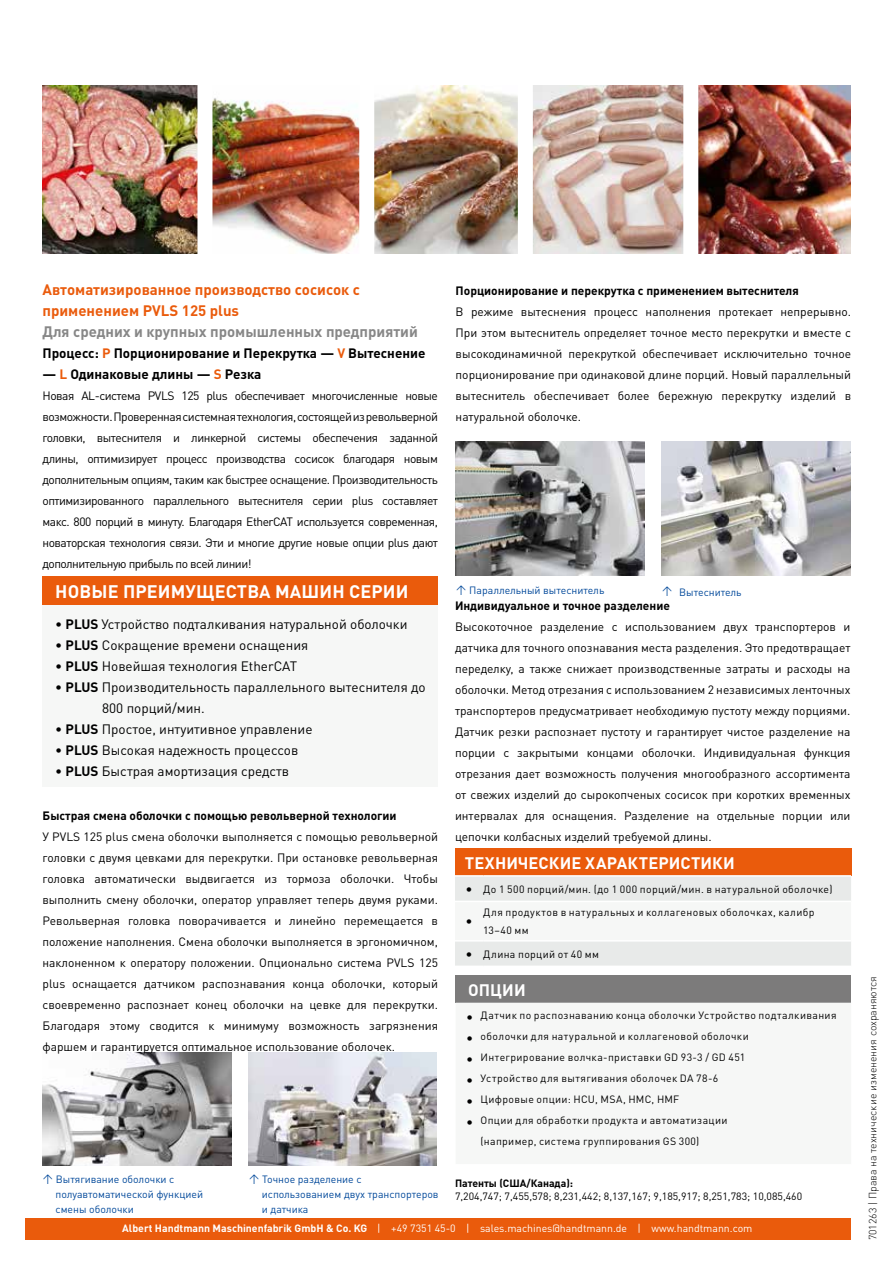
<style>
.page{position:relative;width:893px;height:1263px;background:#fff}
.page>*{position:absolute;margin:0;border:0;box-sizing:border-box;transform-origin:0 0}
.t1{font:700 18px "DIN Pro";letter-spacing:.01em;color:#fff}
.t2{font:700 16.5px "DIN Pro";letter-spacing:.005em;color:#fff}
.t3{font:700 15px/21px "DIN Pro";color:#ea5b0c}
.t4{font:700 15px "DIN Pro";color:#878787}
.t5{font:13.5px/21px "DIN Pro";color:#000;text-align:justify}
.t6{font:700 13.5px "DIN Pro";color:#000}
.t7{font:12px/21px "DIN Pro";color:#000;text-align:justify}
.t8{font:700 12px "DIN Pro";color:#000}
.t9{font:10.5px/21px "DIN Pro";letter-spacing:.035em;color:#000}
.t10{font:10.5px/15px "DIN Pro";color:#00489a}
.t11{font:10.5px "DIN Pro";color:#fff}
.t12{font:10.5px "DIN Pro";color:#000}
.t13{font:300 10.5px "DIN Pro";color:#000}
.t14{font:700 10.5px "DIN Pro";color:#000}
.s1{color:#ea5b0c}
.s2{font-weight:700}
.s3{font-size:13.5px}
</style>
<div class="page">
<div style="left:26px;top:1218px;width:824px;height:21px;background:#ea5b0c"></div>
<img style="left:43px;top:85px;width:807px;height:168px">
<div style="left:197px;top:83px;width:15px;height:178px;background:#fff"></div>
<div style="left:359px;top:81px;width:15px;height:178px;background:#fff"></div>
<div style="left:518px;top:83px;width:15px;height:178px;background:#fff"></div>
<div style="left:683px;top:80px;width:15px;height:178px;background:#fff"></div>
<img style="left:249px;top:1052px;width:188px;height:113px">
<img style="left:42px;top:1053px;width:190px;height:113px">
<img style="left:456px;top:442px;width:189px;height:134px">
<img style="left:662px;top:442px;width:189px;height:134px">
<div style="left:456px;top:975px;width:395px;height:28px;background:#7c7b7b"></div>
<div style="left:455px;top:848px;width:396px;height:28px;background:#ea5b0c"></div>
<hr style="left:455px;top:875px;width:28px;height:2px;background:#fff">
<hr style="left:483px;top:875px;width:368px;height:2px;background:#fff">
<svg style="left:455px;top:876px;width:396px;height:89px"></svg>
<hr style="left:483px;top:940px;width:368px;height:1px;background:#fff">
<div style="left:42px;top:576px;width:396px;height:29px;background:#ea5b0c"></div>
<div style="left:42px;top:605px;width:396px;height:182px;background:#f6f7f6"></div>
<p class="t3" style="left:43px;top:277px;width:319px">Автоматизированное производство сосисок с применением PVLS 125 plus</p>
<p class="t4" style="left:43px;top:319px;width:377px">Для средних и крупных промышленных предприятий</p>
<p class="t6" style="left:43px;top:342px;width:384px">Процесс: <span class="s1">P</span> Порционирование и Перекрутка — <span class="s1">V</span> Вытеснение</p>
<p class="t6" style="left:43px;top:363px;width:220px">— <span class="s1">L</span> Одинаковые длины — <span class="s1">S</span> Резка</p>
<p class="t7" style="left:43px;top:384px;width:397px">Новая AL-система PVLS 125 plus обеспечивает многочисленные новые возможности. Проверенная системная технология, состоящей из револьверной головки, вытеснителя и линкерной системы обеспечения заданной длины, оптимизирует процесс производства сосисок благодаря новым дополнительным опциям, таким как быстрее оснащение. Производительность оптимизированного параллельного вытеснителя серии plus составляет макс. 800 порций в минуту. Благодаря EtherCAT используется современная, новаторская технология связи. Эти и многие другие новые опции plus дают дополнительную прибыль по всей линии!</p>
<h1 class="t1" style="left:55px;top:576px;width:355px">НОВЫЕ ПРЕИМУЩЕСТВА МАШИН СЕРИИ</h1>
<p class="t5" style="left:55px;top:612px;width:354px">• <span class="s2">PLUS</span> Устройство подталкивания натуральной оболочки</p>
<p class="t5" style="left:55px;top:633px;width:255px">• <span class="s2">PLUS</span> Сокращение времени оснащения</p>
<p class="t5" style="left:55px;top:654px;width:243px">• <span class="s2">PLUS</span> Новейшая технология EtherCAT</p>
<p class="t5" style="left:55px;top:675px;width:372px">∙ <span class="s2">PLUS</span> Производительность параллельного вытеснителя до</p>
<p class="t5" style="left:102px;top:696px;width:104px">800 порций/мин.</p>
<p class="t5" style="left:55px;top:717px;width:259px">• <span class="s2">PLUS</span> Простое, интуитивное управление</p>
<p class="t5" style="left:55px;top:738px;width:245px">• <span class="s2">PLUS</span> Высокая надежность процессов</p>
<p class="t5" style="left:55px;top:759px;width:235px">• <span class="s2">PLUS</span> Быстрая амортизация средств</p>
<p class="t8" style="left:43px;top:806px;width:355px">Быстрая смена оболочки с помощью револьверной технологии</p>
<p class="t7" style="left:43px;top:825px;width:397px">У PVLS 125 plus смена оболочки выполняется с помощью револьверной головки с двумя цевками для перекрутки. При остановке револьверная головка автоматически выдвигается из тормоза оболочки. Чтобы выполнить смену оболочки, оператор управляет теперь двумя руками.<br>Револьверная головка поворачивается и линейно перемещается в положение наполнения. Смена оболочки выполняется в эргономичном, наклоненном к оператору положении. Опционально система PVLS 125 plus оснащается датчиком распознавания конца оболочки, который своевременно распознает конец оболочки на цевке для перекрутки.<br>Благодаря этому сводится к минимуму возможность загрязнения фаршем и гарантируется оптимальное использование оболочек.</p>
<p class="t10" style="left:56px;top:1171px;width:149px;text-indent:-13px">↑ Вытягивание оболочки с полуавтоматической функцией смены оболочки</p>
<p class="t10" style="left:262px;top:1171px;width:178px;text-indent:-13px">↑ Точное разделение с использованием двух транспортеров и датчика</p>
<p class="t8" style="left:456px;top:281px;width:345px">Порционирование и перекрутка с применением вытеснителя</p>
<p class="t7" style="left:456px;top:300px;width:397px">В режиме вытеснения процесс наполнения протекает непрерывно.<br>При этом вытеснитель определяет точное место перекрутки и вместе с высокодинамичной перекруткой обеспечивает исключительно точное порционирование при одинаковой длине порций. Новый параллельный вытеснитель обеспечивает более бережную перекрутку изделий в натуральной оболочке.</p>
<p class="t10" style="left:456px;top:582px;width:150px">↑ Параллельный вытеснитель</p>
<p class="t10" style="left:662px;top:584px;width:81px">↑ Вытеснитель</p>
<p class="t8" style="left:455px;top:596px;width:217px">Индивидуальное и точное разделение</p>
<p class="t7" style="left:455px;top:615px;width:397px">Высокоточное разделение с использованием двух транспортеров и датчика для точного опознавания места разделения. Это предотвращает переделку, а также снижает производственные затраты и расходы на оболочки. Метод отрезания с использованием 2 независимых ленточных транспортеров предусматривает необходимую пустоту между порциями.<br>Датчик резки распознает пустоту и гарантирует чистое разделение на порции с закрытыми концами оболочки. Индивидуальная функция отрезания дает возможность получения многообразного ассортимента от свежих изделий до сырокопченых сосисок при коротких временных интервалах для оснащения. Разделение на отдельные порции или цепочки колбасных изделий требуемой длины.</p>
<h2 class="t2" style="left:465px;top:849px;width:271px">ТЕХНИЧЕСКИЕ ХАРАКТЕРИСТИКИ</h2>
<p class="t9" style="left:466px;top:877px;width:368px"><span class="s3">•</span> До 1 500 порций/мин. (до 1 000 порций/мин. в натуральной оболочке)</p>
<p class="t5" style="left:466px;top:909px;width:9px">•</p>
<p class="t9" style="left:483px;top:902px;width:333px;line-height:18px">Для продуктов в натуральных и коллагеновых оболочках, калибр<br>13–40 мм</p>
<p class="t9" style="left:466px;top:942px;width:135px"><span class="s3">•</span> Длина порций от 40 мм</p>
<h2 class="t2" style="left:468px;top:976px;width:59px">ОПЦИИ</h2>
<p class="t5" style="left:466px;top:1005px;width:9px">• • • • • •</p>
<p class="t9" style="left:481px;top:1004px;width:357px">Датчик по распознаванию конца оболочки Устройство подталкивания оболочки для натуральной и коллагеновой оболочки<br>Интегрирование волчка-приставки GD 93-3 / GD 451<br>Устройство для вытягивания оболочек DA 78-6<br>Цифровые опции: HCU, MSA, HMC, HMF<br>Опции для обработки продукта и автоматизации<br>(например, система группирования GS 300)</p>
<p class="t14" style="left:455px;top:1174px;width:120px">Патенты (США/Канада):</p>
<p class="t12" style="left:455px;top:1187px;width:349px">7,204,747; 7,455,578; 8,231,442; 8,137,167; 9,185,917; 8,251,783; 10,085,460</p>
<p class="t11" style="left:122px;top:1219px;width:632px"><span class="s2">Albert Handtmann Maschinenfabrik GmbH &amp; Co. KG</span> | +49 7351 45-0 | sales.machines@handtmann.de | www.handtmann.com</p>
<p class="t13" style="left:865px;top:1240px;width:265px;rotate:-90deg">701263 | Права на технические изменения сохраняются</p>
</div>
